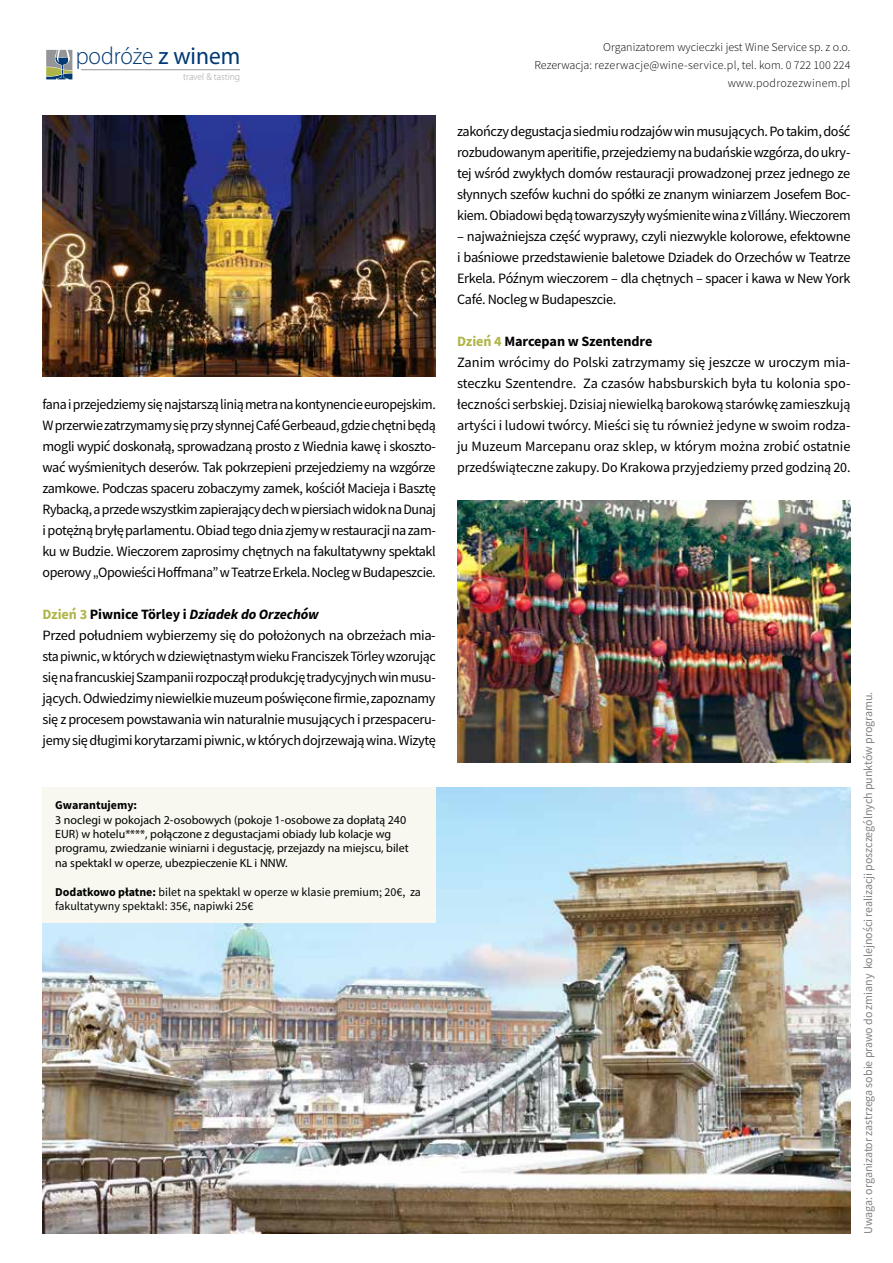
<style>
.page{position:relative;width:893px;height:1263px;background:#fff}
.page>*{position:absolute;margin:0;border:0;box-sizing:border-box;transform-origin:0 0}
.t1{font:300 24.6px "Myriad Pro";letter-spacing:-.005em;color:#003974;scale:.95 1}
.t2{font:14.25px/21px "Source Sans Pro";letter-spacing:-.025em;color:#000;text-align:justify}
.t3{font:14.25px/21px "Source Sans Pro";letter-spacing:-.005em;color:#000}
.t4{font:12px/14.4px "Myriad Pro";color:#000}
.t5{font:300 12px/18px "Source Sans Pro";color:#000;text-align:right}
.t6{font:12px "Source Sans Pro";letter-spacing:-.005em;color:#808284}
.t7{font:12px/14.4px "Source Sans Pro";color:#000}
.t8{font:700 12px "Source Sans Pro";color:#000}
.t9{font:300 10.05px "Myriad Pro";color:#9d9fa2;scale:.95 1}
.s1{font-weight:400}
.s2{font-weight:700;color:#afb548}
.s3{font-weight:700}
.s4{font-weight:700;font-style:italic}
</style>
<div class="page">
<svg style="left:46px;top:50px;width:26px;height:29px"></svg>
<hr style="left:81px;top:69px;width:159px;height:1px;background:#939598">
<img style="left:43px;top:115px;width:393px;height:261px">
<img style="left:457px;top:501px;width:393px;height:261px">
<img style="left:43px;top:787px;width:807px;height:447px">
<div style="left:43px;top:787px;width:393px;height:136px;background:#f8f8f1"></div>
<h1 class="t1" style="left:76px;top:42px;width:175px">podróże <span class="s1">z winem</span></h1>
<p class="t9" style="left:183px;top:71px;width:61px">travel &amp; tasting</p>
<p class="t2" style="left:43px;top:394px;width:395px">fana i przejedziemy się najstarszą linią metra na kontynencie europejskim.<br>W przerwie zatrzymamy się przy słynnej Café Gerbeaud, gdzie chętni będą mogli wypić doskonałą, sprowadzaną prosto z Wiednia kawę i skoszto&shy;wać wyśmienitych deserów. Tak pokrzepieni przejedziemy na wzgórze zamkowe. Podczas spaceru zobaczymy zamek, kościół Macieja i Basztę Rybacką, a przede wszystkim zapierający dech w piersiach widok na Dunaj i potężną bryłę parlamentu. Obiad tego dnia zjemy w restauracji na zam&shy;ku w Budzie. Wieczorem zaprosimy chętnych na fakultatywny spektakl operowy „Opowieści Hoffmana” w Teatrze Erkela. Nocleg w Budapeszcie.</p>
<p class="t2" style="left:43px;top:604px;width:395px;text-align:left"><span class="s2">Dzień 3</span> <span class="s3">Piwnice Törley i</span> <span class="s4">Dziadek do Orzechów<br></span>Przed południem wybierzemy się do położonych na obrzeżach mia&shy;sta piwnic, w których w dziewiętnastym wieku Franciszek Törley wzorując się na francuskiej Szampanii rozpoczął produkcję tradycyjnych win musu&shy;jących. Odwiedzimy niewielkie muzeum poświęcone firmie, zapoznamy się z procesem powstawania win naturalnie musujących i przespaceru&shy;jemy się długimi korytarzami piwnic, w których dojrzewają wina. Wizytę</p>
<p class="t8" style="left:55px;top:797px;width:83px">Gwarantujemy:</p>
<p class="t4" style="left:55px;top:812px;width:355px">3 noclegi w pokojach 2-osobowych (pokoje 1-osobowe za dopłatą 240<br>EUR) w hotelu****, połączone z degustacjami obiady lub kolacje wg programu, zwiedzanie winiarni i degustację, przejazdy na miejscu, bilet na spektakl w operze, ubezpieczenie KL i NNW.</p>
<p class="t7" style="left:55px;top:884px;width:367px"><span class="s3">Dodatkowo płatne:</span> bilet na spektakl w operze w klasie premium; 20€, za fakultatywny spektakl: 35€, napiwki 25€</p>
<p class="t5" style="left:534px;top:38px;width:317px">Organizatorem wycieczki jest Wine Service sp. z o.o.<br>Rezerwacja: rezerwacje@wine-service.pl, tel. kom. 0 722 100 224 www.podrozezwinem.pl</p>
<p class="t2" style="left:457px;top:121px;width:395px">zakończy degustacja siedmiu rodzajów win musujących. Po takim, dość rozbudowanym aperitifie, przejedziemy na budańskie wzgórza, do ukry&shy;tej wśród zwykłych domów restauracji prowadzonej przez jednego ze słynnych szefów kuchni do spółki ze znanym winiarzem Josefem Boc&shy;kiem. Obiadowi będą towarzyszyły wyśmienite wina z Villány. Wieczorem</p>
<p class="t2" style="left:457px;top:226px;width:395px">– najważniejsza część wyprawy, czyli niezwykle kolorowe, efektowne i baśniowe przedstawienie baletowe Dziadek do Orzechów w Teatrze Erkela. Późnym wieczorem – dla chętnych – spacer i kawa w New York Café. Nocleg w Budapeszcie.</p>
<p class="t3" style="left:457px;top:331px;width:395px"><span class="s2">Dzień 4</span> <span class="s3">Marcepan w Szentendre<br></span>Zanim wrócimy do Polski zatrzymamy się jeszcze w uroczym mia&shy;steczku Szentendre. Za czasów habsburskich była tu kolonia spo&shy;łeczności serbskiej. Dzisiaj niewielką barokową starówkę zamieszkują artyści i ludowi twórcy. Mieści się tu również jedyne w swoim rodza&shy;ju Muzeum Marcepanu oraz sklep, w którym można zrobić ostatnie przedświąteczne zakupy. Do Krakowa przyjedziemy przed godziną 20.</p>
<p class="t6" style="left:861px;top:1234px;width:544px;rotate:-90deg">Uwaga: organizator zastrzega sobie prawo do zmiany kolejności realizacji poszczególnych punktów programu.</p>
</div>
